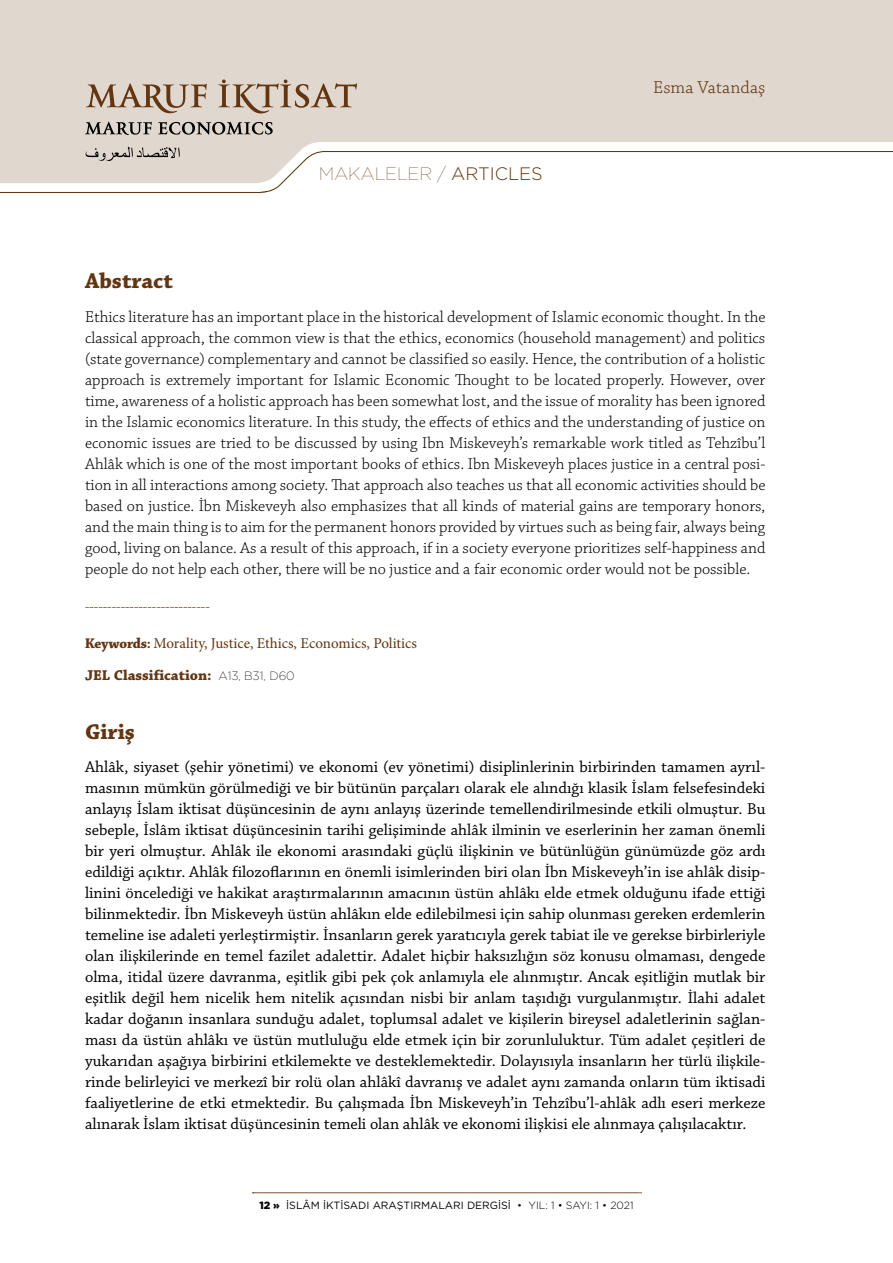
<style>
.page{position:relative;width:893px;height:1263px;background:#fff}
.page>*{position:absolute;margin:0;border:0;box-sizing:border-box;transform-origin:0 0}
.t1{font:700 22.5px "Chaparral Pro";color:#633510}
.t2{font:18px "Gotham Thin Tr";color:#633510}
.t3{font:18px "Chaparral Pro Light Capt";color:#633510}
.t4{font:16.5px/21px "Chaparral Pro";color:#000;text-align:justify}
.t5{font:300 16.5px/21px "Chaparral Pro";color:#000;text-align:justify}
.t6{font:15px "Minion Pro";color:#633510}
.t7{font:700 15px "Chaparral Pro";color:#633510}
.t8{font:300 15px "Chaparral Pro";color:#633510}
.t9{font:10.5px "Gotham Book Tr";color:#000}
.s1{font-family:"Gotham Light Tr"}
.s2{font-family:"Chaparral Pro Bold Disp"}
.s3{font-family:"Gotham Extra Light Tr";font-weight:400;font-size:12px;color:#000}
.s4{font-family:"Gotham Black Tr"}
</style>
<div class="page">
<div style="left:0;top:0;width:893px;height:146px;background:#e0d7cf"></div>
<svg style="left:252px;top:1192px;width:389px;height:1px"></svg>
<svg style="left:86px;top:83px;width:121px;height:30px;background:#beab9c"></svg>
<svg style="left:218px;top:80px;width:139px;height:33px;background:#c3b2a3"></svg>
<svg style="left:85px;top:122px;width:67px;height:13px"></svg>
<svg style="left:158px;top:122px;width:115px;height:13px"></svg>
<svg style="left:0;top:146px;width:893px;height:47px"></svg>
<p class="t2" style="left:319px;top:165px;width:225px">MAKALELER / <span class="s1">ARTICLES</span></p>
<p class="t3" style="left:653px;top:77px;width:114px">Esma Vatandaş</p>
<h1 class="t1" style="left:85px;top:268px;width:89px">Abstract</h1>
<p class="t5" style="left:85px;top:307px;width:682px">Ethics literature has an important place in the historical development of Islamic economic thought. In the classical approach, the common view is that the ethics, economics (household management) and politics (state governance) complementary and cannot be classified so easily. Hence, the contribution of a holistic approach is extremely important for Islamic Economic Thought to be located properly. However, over time, awareness of a holistic approach has been somewhat lost, and the issue of morality has been ignored in the Islamic economics literature. In this study, the effects of ethics and the understanding of justice on economic issues are tried to be discussed by using Ibn Miskeveyh’s remarkable work titled as Tehzîbu’l Ahlâk which is one of the most important books of ethics. Ibn Miskeveyh places justice in a central posi&shy;tion in all interactions among society. That approach also teaches us that all economic activities should be based on justice. İbn Miskeveyh also emphasizes that all kinds of material gains are temporary honors, and the main thing is to aim for the permanent honors provided by virtues such as being fair, always being good, living on balance. As a result of this approach, if in a society everyone prioritizes self-happiness and people do not help each other, there will be no justice and a fair economic order would not be possible.</p>
<p class="t8" style="left:85px;top:598px;width:126px">----------------------------</p>
<p class="t6" style="left:85px;top:633px;width:334px"><span class="s2">Keywords:</span> Morality, Justice, Ethics, Economics, Politics</p>
<p class="t7" style="left:85px;top:667px;width:211px">JEL Classification: <span class="s3">A13, B31, D60</span></p>
<h1 class="t1" style="left:85px;top:718px;width:51px">Giriş</h1>
<p class="t4" style="left:85px;top:757px;width:682px">Ahlâk, siyaset (şehir yönetimi) ve ekonomi (ev yönetimi) disiplinlerinin birbirinden tamamen ayrıl&shy;masının mümkün görülmediği ve bir bütünün parçaları olarak ele alındığı klasik İslam felsefesindeki anlayış İslam iktisat düşüncesinin de aynı anlayış üzerinde temellendirilmesinde etkili olmuştur. Bu sebeple, İslâm iktisat düşüncesinin tarihi gelişiminde ahlâk ilminin ve eserlerinin her zaman önemli bir yeri olmuştur. Ahlâk ile ekonomi arasındaki güçlü ilişkinin ve bütünlüğün günümüzde göz ardı edildiği açıktır. Ahlâk filozoflarının en önemli isimlerinden biri olan İbn Miskeveyh’in ise ahlâk disip&shy;linini öncelediği ve hakikat araştırmalarının amacının üstün ahlâkı elde etmek olduğunu ifade ettiği bilinmektedir. İbn Miskeveyh üstün ahlâkın elde edilebilmesi için sahip olunması gereken erdemlerin temeline ise adaleti yerleştirmiştir. İnsanların gerek yaratıcıyla gerek tabiat ile ve gerekse birbirleriyle olan ilişkilerinde en temel fazilet adalettir. Adalet hiçbir haksızlığın söz konusu olmaması, dengede olma, itidal üzere davranma, eşitlik gibi pek çok anlamıyla ele alınmıştır. Ancak eşitliğin mutlak bir eşitlik değil hem nicelik hem nitelik açısından nisbi bir anlam taşıdığı vurgulanmıştır. İlahi adalet kadar doğanın insanlara sunduğu adalet, toplumsal adalet ve kişilerin bireysel adaletlerinin sağlan&shy;ması da üstün ahlâkı ve üstün mutluluğu elde etmek için bir zorunluluktur. Tüm adalet çeşitleri de yukarıdan aşağıya birbirini etkilemekte ve desteklemektedir. Dolayısıyla insanların her türlü ilişkile&shy;rinde belirleyici ve merkezî bir rolü olan ahlâkî davranış ve adalet aynı zamanda onların tüm iktisadi faaliyetlerine de etki etmektedir. Bu çalışmada İbn Miskeveyh’in Tehzîbu’l-ahlâk adlı eseri merkeze alınarak İslam iktisat düşüncesinin temeli olan ahlâk ve ekonomi ilişkisi ele alınmaya çalışılacaktır.</p>
<p class="t9" style="left:259px;top:1200px;width:376px"><span class="s4">12 »</span> İSLÂM İKTİSADI ARAŞTIRMALARI DERGİSİ <span class="s1">• YIL: 1 • SAYI: 1 • 2021</span></p>
</div>
